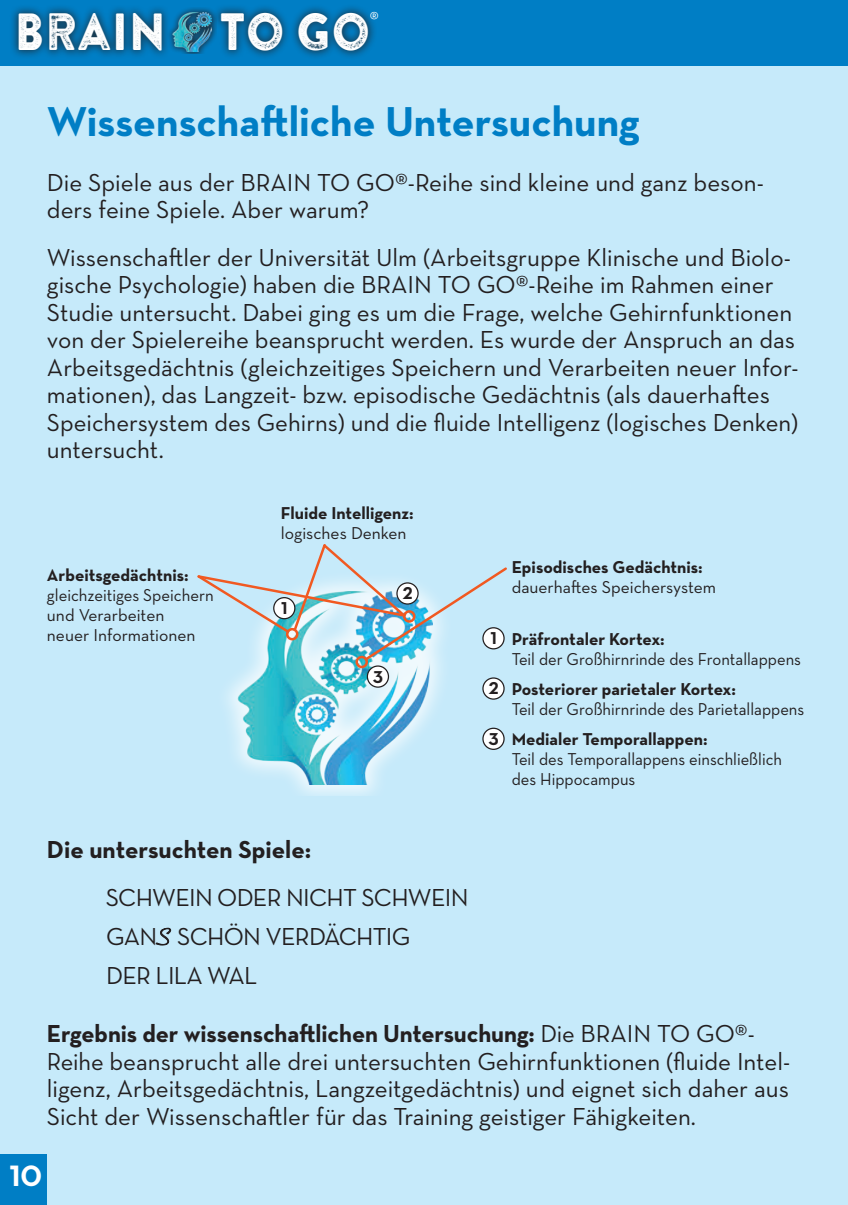
<style>
.page{position:relative;width:848px;height:1205px;background:#fff}
.page>*{position:absolute;margin:0;border:0;box-sizing:border-box;transform-origin:0 0}
.t1{font:52.25px "Brandon Printed Two";color:#fff;scale:.9 1}
.t2{font:700 42.5px "Neutraface Text";color:#007ec5}
.Fließtext{font:700 30px "Neutraface Text";color:#fff}
.Fließtext-2{font:25px/27.5px "Neutraface Text";color:#231f20}
.Fließtext-3{font:25px "Neutraface Text";letter-spacing:-.03em;color:#231f20}
.Fließtext-4{font:700 25px "Neutraface Text";color:#231f20}
.Abbildungstexte{font:700 17.5px "Neutraface Text";color:#231f20}
.Abbildungstexte-2{font:17.5px/20px "Neutraface Text";color:#231f20;scale:.95 1}
.Abbildungstexte-3{font:17.5px/20px "Neutraface Text";color:#231f20;scale:.96 1}
.Abbildungstexte-4{font:17.5px "Neutraface Text";color:#231f20}
.Beispiel{font:700 17.5px "Neutraface Text";color:#231f20}
.t3{font:17.5px "Neutraface Text";color:#fff}
.s1{font-family:"Aspire";font-weight:600;font-size:23.75px}
.s2{font-weight:700}
</style>
<div class="page">
<div style="left:0;top:66px;width:847px;height:1139px;background:#c6eafa"></div>
<div style="left:0;top:0;width:847px;height:66px;background:#007ec5"></div>
<div style="left:9px;top:4px;width:161px;height:55px;background:#231f20;opacity:.75"></div>
<div style="left:167px;top:7px;width:49px;height:46px;background:#231f20;opacity:.75"></div>
<img style="left:173px;top:13px;width:39px;height:38px">
<div style="left:212px;top:3px;width:165px;height:57px;background:#231f20;opacity:.75"></div>
<div style="left:0;top:1153px;width:47px;height:52px;background:#007ec5"></div>
<svg style="left:155px;top:927px;width:16px;height:18px"></svg>
<div style="left:215px;top:570px;width:239px;height:225px;background:#fff;opacity:.75"></div>
<img style="left:235px;top:663px;width:197px;height:121px">
<div style="left:355px;top:656px;width:13px;height:12px;border:2px solid #f15921;border-radius:50%"></div>
<svg style="left:197px;top:544px;width:310px;height:119px"></svg>
<div style="left:274px;top:597px;width:21px;height:22px;background:#fff;border-radius:50%"></div>
<div style="left:273px;top:597px;width:22px;height:22px;border:1px solid #231f20;border-radius:50%"></div>
<div style="left:397px;top:583px;width:21px;height:21px;background:#fff;border-radius:50%"></div>
<div style="left:396px;top:582px;width:22px;height:22px;border:1px solid #231f20;border-radius:50%"></div>
<div style="left:483px;top:628px;width:21px;height:21px;background:#fff;border-radius:50%"></div>
<div style="left:482px;top:627px;width:22px;height:22px;border:1px solid #231f20;border-radius:50%"></div>
<div style="left:483px;top:678px;width:21px;height:21px;background:#fff;border-radius:50%"></div>
<div style="left:482px;top:677px;width:22px;height:22px;border:1px solid #231f20;border-radius:50%"></div>
<div style="left:483px;top:728px;width:21px;height:21px;background:#fff;border-radius:50%"></div>
<div style="left:482px;top:727px;width:22px;height:23px;border:1px solid #231f20;border-radius:50%"></div>
<div style="left:367px;top:666px;width:21px;height:21px;background:#fff;border-radius:50%"></div>
<div style="left:367px;top:665px;width:22px;height:23px;border:1px solid #231f20;border-radius:50%"></div>
<p class="t1" style="left:14px;top:-2px;width:170px">BRAIN</p>
<p class="t1" style="left:219px;top:-2px;width:171px">TO GO</p>
<p class="t3" style="left:370px;top:8px;width:11px">®</p>
<p class="t2" style="left:47px;top:94px;width:594px">Wissenschaftliche Untersuchung</p>
<p class="Fließtext-2" style="left:47px;top:168px;width:718px">Die Spiele aus der BRAIN TO GO®-Reihe sind kleine und ganz beson&shy;ders feine Spiele. Aber warum?</p>
<p class="Fließtext-2" style="left:47px;top:243px;width:753px">Wissenschaftler der Universität Ulm (Arbeitsgruppe Klinische und Biolo&shy;gische Psychologie) haben die BRAIN TO GO®-Reihe im Rahmen einer Studie untersucht. Dabei ging es um die Frage, welche Gehirnfunktionen von der Spielereihe beansprucht werden. Es wurde der Anspruch an das Arbeitsgedächtnis (gleichzeitiges Speichern und Verarbeiten neuer Infor&shy;mationen), das Langzeit- bzw. episodische Gedächtnis (als dauerhaftes Speichersystem des Gehirns) und die fluide Intelligenz (logisches Denken) untersucht.</p>
<p class="Abbildungstexte" style="left:47px;top:563px;width:143px">Arbeitsgedächtnis:</p>
<p class="Abbildungstexte-3" style="left:47px;top:584px;width:175px">gleichzeitiges Speichern und Verarbeiten<br>neuer Informationen</p>
<p class="Abbildungstexte" style="left:281px;top:501px;width:134px">Fluide Intelligenz:</p>
<p class="Abbildungstexte-4" style="left:281px;top:521px;width:127px">logisches Denken</p>
<p class="Beispiel" style="left:281px;top:597px;width:8px">1</p>
<p class="Beispiel" style="left:403px;top:581px;width:11px">2</p>
<p class="Beispiel" style="left:373px;top:665px;width:11px">3</p>
<p class="Fließtext-4" style="left:47px;top:833px;width:266px">Die untersuchten Spiele:</p>
<p class="Fließtext-3" style="left:106px;top:882px;width:364px">SCHWEIN ODER NICHT SCHWEIN</p>
<p class="Fließtext-3" style="left:106px;top:921px;width:305px">GAN <span class="s1">S</span> SCHÖN VERDÄCHTIG</p>
<p class="Fließtext-3" style="left:106px;top:959px;width:152px">DER LILA WAL</p>
<p class="Beispiel" style="left:490px;top:627px;width:8px">1</p>
<p class="Beispiel" style="left:488px;top:676px;width:11px">2</p>
<p class="Beispiel" style="left:488px;top:727px;width:11px">3</p>
<p class="Abbildungstexte" style="left:511px;top:556px;width:192px">Episodisches Gedächtnis:</p>
<p class="Abbildungstexte-4" style="left:511px;top:576px;width:206px">dauerhaftes Speichersystem</p>
<p class="Abbildungstexte" style="left:511px;top:627px;width:155px">Präfrontaler Kortex:</p>
<p class="Abbildungstexte-2" style="left:511px;top:648px;width:306px">Teil der Großhirnrinde des Frontallappens</p>
<p class="Abbildungstexte" style="left:511px;top:677px;width:226px">Posteriorer parietaler Kortex:</p>
<p class="Abbildungstexte-2" style="left:511px;top:698px;width:309px">Teil der Großhirnrinde des Parietallappens</p>
<p class="Abbildungstexte" style="left:511px;top:727px;width:197px">Medialer Temporallappen:</p>
<p class="Abbildungstexte-2" style="left:511px;top:748px;width:286px">Teil des Temporallappens einschließlich des Hippocampus</p>
<p class="Fließtext-2" style="left:47px;top:1019px;width:744px"><span class="s2">Ergebnis der wissenschaftlichen Untersuchung:</span> Die BRAIN TO GO®- Reihe beansprucht alle drei untersuchten Gehirnfunktionen (fluide Intel&shy;ligenz, Arbeitsgedächtnis, Langzeitgedächtnis) und eignet sich daher aus Sicht der Wissenschaftler für das Training geistiger Fähigkeiten.</p>
<p class="Fließtext" style="left:9px;top:1156px;width:34px">10</p>
</div>
